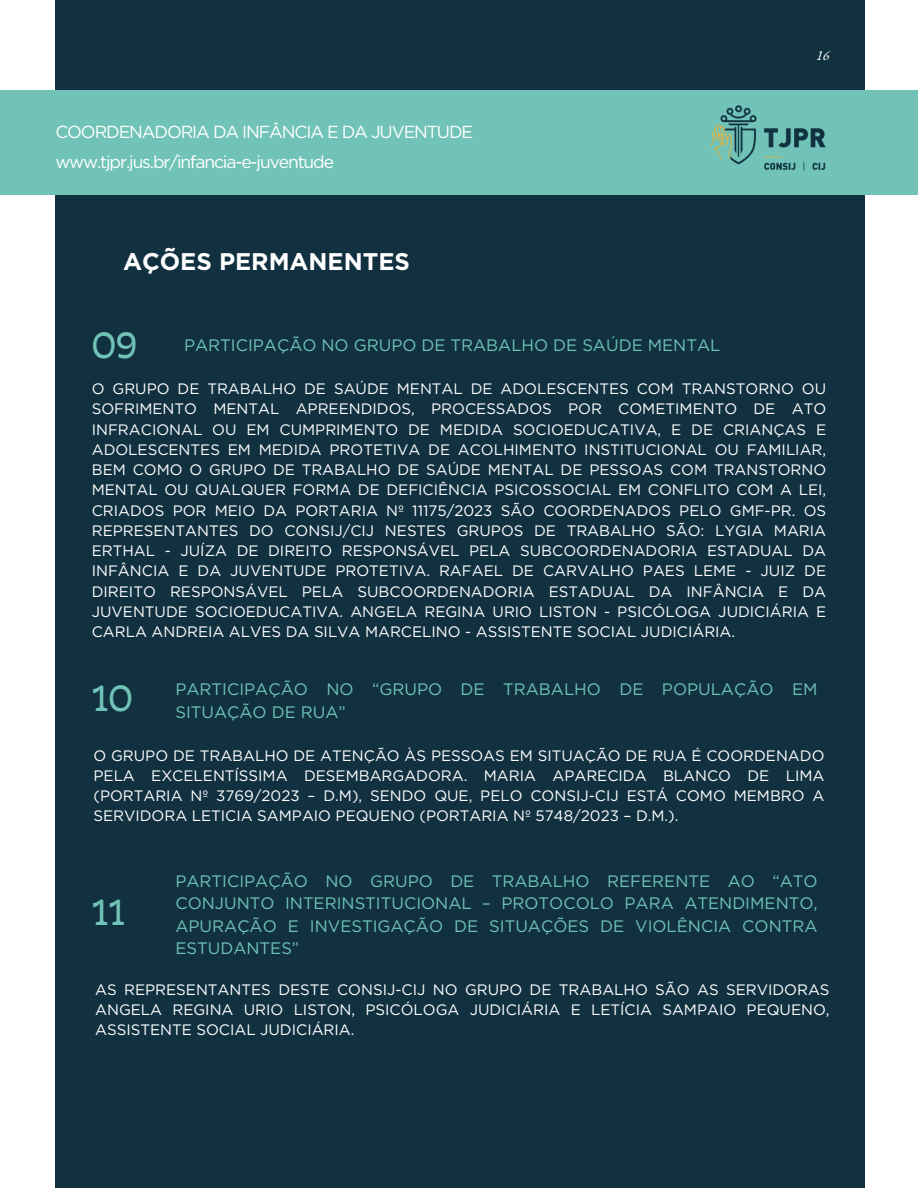
<style>
.page{position:relative;width:918px;height:1188px;background:#113141}
.page>*{position:absolute;margin:0;border:0;box-sizing:border-box;transform-origin:0 0}
.t1{font:39.15px "Tarif";color:#70c3b6}
.t2{font:700 24.15px "Gotham";color:#fff}
.t3{font:17.4px "Gotham";letter-spacing:-.065em;color:#fff}
.t4{font:16.65px/22.5px "Gotham";color:#70c3b6}
.t5{font:15.15px/20.2px "Gotham";color:#fff;text-align:justify}
.t6{font:italic 14.1px "EB Garamond";color:#fff}
</style>
<div class="page">
<div style="left:0;top:0;width:55px;height:1188px;background:#fff"></div>
<div style="left:865px;top:0;width:53px;height:1188px;background:#fff"></div>
<div style="left:0;top:91px;width:918px;height:104px;background:#70c3b6"></div>
<img style="left:671px;top:90px;width:194px;height:81px">
<h1 class="t3" style="left:55px;top:121px;width:419px">COORDENADORIA DA INFÂNCIA E DA JUVENTUDE</h1>
<p class="t3" style="left:55px;top:151px;width:280px">www.tjpr.jus.br/infancia-e-juventude</p>
<p class="t2" style="left:123px;top:247px;width:288px">AÇÕES PERMANENTES</p>
<h3 class="t6" style="left:816px;top:45px;width:15px">16</h3>
<h2 class="t1" style="left:92px;top:323px;width:47px">09</h2>
<p class="t5" style="left:92px;top:379px;width:736px">O GRUPO DE TRABALHO DE SAÚDE MENTAL DE ADOLESCENTES COM TRANSTORNO OU SOFRIMENTO MENTAL APREENDIDOS, PROCESSADOS POR COMETIMENTO DE ATO INFRACIONAL OU EM CUMPRIMENTO DE MEDIDA SOCIOEDUCATIVA, E DE CRIANÇAS E ADOLESCENTES EM MEDIDA PROTETIVA DE ACOLHIMENTO INSTITUCIONAL OU FAMILIAR, BEM COMO O GRUPO DE TRABALHO DE SAÚDE MENTAL DE PESSOAS COM TRANSTORNO MENTAL OU QUALQUER FORMA DE DEFICIÊNCIA PSICOSSOCIAL EM CONFLITO COM A LEI, CRIADOS POR MEIO DA PORTARIA Nº 11175/2023 SÃO COORDENADOS PELO GMF-PR. OS REPRESENTANTES DO CONSIJ/CIJ NESTES GRUPOS DE TRABALHO SÃO: LYGIA MARIA ERTHAL - JUÍZA DE DIREITO RESPONSÁVEL PELA SUBCOORDENADORIA ESTADUAL DA INFÂNCIA E DA JUVENTUDE PROTETIVA. RAFAEL DE CARVALHO PAES LEME - JUIZ DE DIREITO RESPONSÁVEL PELA SUBCOORDENADORIA ESTADUAL DA INFÂNCIA E DA JUVENTUDE SOCIOEDUCATIVA. ANGELA REGINA URIO LISTON - PSICÓLOGA JUDICIÁRIA E CARLA ANDREIA ALVES DA SILVA MARCELINO - ASSISTENTE SOCIAL JUDICIÁRIA.</p>
<h2 class="t4" style="left:184px;top:334px;width:538px">PARTICIPAÇÃO NO GRUPO DE TRABALHO DE SAÚDE MENTAL</h2>
<p class="t1" style="left:92px;top:676px;width:43px">10</p>
<h2 class="t4" style="left:175px;top:678px;width:644px">PARTICIPAÇÃO NO “GRUPO DE TRABALHO DE POPULAÇÃO EM<br>SITUAÇÃO DE RUA”</h2>
<p class="t5" style="left:93px;top:745px;width:733px">O GRUPO DE TRABALHO DE ATENÇÃO ÀS PESSOAS EM SITUAÇÃO DE RUA É COORDENADO PELA EXCELENTÍSSIMA DESEMBARGADORA. MARIA APARECIDA BLANCO DE LIMA (PORTARIA Nº 3769/2023 – D.M), SENDO QUE, PELO CONSIJ-CIJ ESTÁ COMO MEMBRO A SERVIDORA LETICIA SAMPAIO PEQUENO (PORTARIA Nº 5748/2023 – D.M.).</p>
<p class="t4" style="left:175px;top:869px;width:644px;text-align:justify">PARTICIPAÇÃO NO GRUPO DE TRABALHO REFERENTE AO “ATO CONJUNTO INTERINSTITUCIONAL – PROTOCOLO PARA ATENDIMENTO, APURAÇÃO E INVESTIGAÇÃO DE SITUAÇÕES DE VIOLÊNCIA CONTRA ESTUDANTES”</p>
<p class="t5" style="left:95px;top:979px;width:736px">AS REPRESENTANTES DESTE CONSIJ-CIJ NO GRUPO DE TRABALHO SÃO AS SERVIDORAS ANGELA REGINA URIO LISTON, PSICÓLOGA JUDICIÁRIA E LETÍCIA SAMPAIO PEQUENO, ASSISTENTE SOCIAL JUDICIÁRIA.</p>
<h2 class="t1" style="left:92px;top:890px;width:35px">11</h2>
</div>
